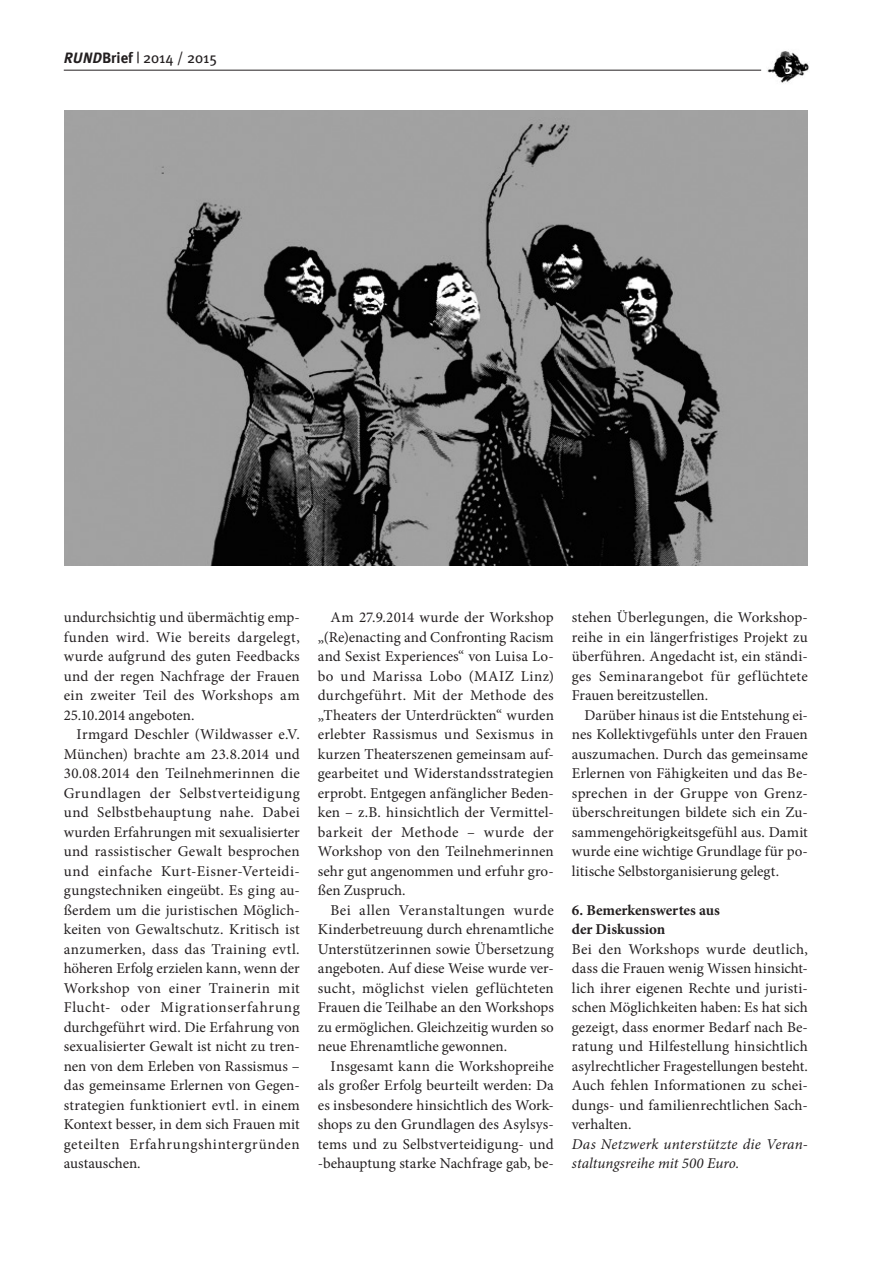
<style>
.page{position:relative;width:893px;height:1263px;background:#fff}
.page>*{position:absolute;margin:0;border:0;box-sizing:border-box;transform-origin:0 0}
.t1{font:700 16.5px "Meta";color:#fff}
.t2{font:15px/19.5px "Minion Pro";letter-spacing:.005em;color:#231f20;text-align:justify}
.t3{font:italic 15px/19.5px "Minion Pro";letter-spacing:.01em;color:#231f20}
.t4{font:700 15px/19.5px "Minion Pro";letter-spacing:-.005em;color:#231f20}
.t5{font:15px "Meta Plus";color:#231f20}
.s1{font-family:"Meta Plus Bold Caps";font-style:italic}
.s2{font-weight:700}
</style>
<div class="page">
<img style="left:767px;top:51px;width:42px;height:32px">
<hr style="left:64px;top:70px;width:697px;height:1px;background:#231f20">
<img style="left:64px;top:111px;width:743px;height:455px">
<p class="t5" style="left:64px;top:49px;width:155px"><span class="s1">RUND</span><span class="s2">Brief</span> | 2014 / 2015</p>
<p class="t1" style="left:784px;top:56px;width:10px">5</p>
<p class="t2" style="left:64px;top:608px;width:238px">undurchsichtig und übermächtig emp&shy;funden wird. Wie bereits dargelegt, wurde aufgrund des guten Feedbacks und der regen Nachfrage der Frauen ein zweiter Teil des Workshops am 25.10.2014 angeboten.</p>
<p class="t2" style="left:64px;top:725px;width:238px;text-indent:13px">Irmgard Deschler (Wildwasser e.V.<br>München) brachte am 23.8.2014 und 30.08.2014 den Teilnehmerinnen die Grundlagen der Selbstverteidigung und Selbstbehauptung nahe. Dabei wurden Erfahrungen mit sexualisierter und rassistischer Gewalt besprochen und einfache Kurt-Eisner-Verteidi&shy;gungstechniken eingeübt. Es ging au&shy;ßerdem um die juristischen Möglich&shy;keiten von Gewaltschutz. Kritisch ist anzumerken, dass das Training evtl. höheren Erfolg erzielen kann, wenn der Workshop von einer Trainerin mit Flucht- oder Migrationserfahrung durchgeführt wird. Die Erfahrung von sexualisierter Gewalt ist nicht zu tren&shy;nen von dem Erleben von Rassismus – das gemeinsame Erlernen von Gegen&shy;strategien funktioniert evtl. in einem Kontext besser, in dem sich Frauen mit geteilten Erfahrungshintergründen austauschen.</p>
<p class="t2" style="left:318px;top:608px;width:238px;text-indent:13px">Am 27.9.2014 wurde der Workshop „(Re)enacting and Confronting Racism and Sexist Experiences“ von Luisa Lo&shy;bo und Marissa Lobo (MAIZ Linz) durchgeführt. Mit der Methode des „Theaters der Unterdrückten“ wurden erlebter Rassismus und Sexismus in kurzen Theaterszenen gemeinsam auf&shy;gearbeitet und Widerstandsstrategien erprobt. Entgegen anfänglicher Beden&shy;ken – z.B. hinsichtlich der Vermittel&shy;barkeit der Methode – wurde der Workshop von den Teilnehmerinnen sehr gut angenommen und erfuhr gro&shy;ßen Zuspruch.</p>
<p class="t2" style="left:318px;top:900px;width:238px;text-indent:13px">Bei allen Veranstaltungen wurde Kinderbetreuung durch ehrenamtliche Unterstützerinnen sowie Übersetzung angeboten. Auf diese Weise wurde ver&shy;sucht, möglichst vielen geflüchteten Frauen die Teilhabe an den Workshops zu ermöglichen. Gleichzeitig wurden so neue Ehrenamtliche gewonnen.</p>
<p class="t2" style="left:318px;top:1056px;width:238px;text-indent:13px">Insgesamt kann die Workshopreihe als großer Erfolg beurteilt werden: Da es insbesondere hinsichtlich des Work&shy;shops zu den Grundlagen des Asylsys&shy;tems und zu Selbstverteidigung- und -behauptung starke Nachfrage gab, be-</p>
<p class="t2" style="left:572px;top:608px;width:238px">stehen Überlegungen, die Workshop&shy;reihe in ein längerfristiges Projekt zu überführen. Angedacht ist, ein ständi&shy;ges Seminarangebot für geflüchtete Frauen bereitzustellen.</p>
<p class="t2" style="left:572px;top:705px;width:238px;text-indent:13px">Darüber hinaus ist die Entstehung ei&shy;nes Kollektivgefühls unter den Frauen auszumachen. Durch das gemeinsame Erlernen von Fähigkeiten und das Be&shy;sprechen in der Gruppe von Grenz&shy;überschreitungen bildete sich ein Zu&shy;sammengehörigkeitsgefühl aus. Damit wurde eine wichtige Grundlage für po&shy;litische Selbstorganisierung gelegt.</p>
<p class="t4" style="left:572px;top:900px;width:150px">6. Bemerkenswertes aus der Diskussion</p>
<p class="t2" style="left:572px;top:939px;width:238px">Bei den Workshops wurde deutlich, dass die Frauen wenig Wissen hinsicht&shy;lich ihrer eigenen Rechte und juristi&shy;schen Möglichkeiten haben: Es hat sich gezeigt, dass enormer Bedarf nach Be&shy;ratung und Hilfestellung hinsichtlich asylrechtlicher Fragestellungen besteht.<br>Auch fehlen Informationen zu schei&shy;dungs- und familienrechtlichen Sach&shy;verhalten.</p>
<p class="t3" style="left:572px;top:1134px;width:238px">Das Netzwerk unterstützte die Veran&shy;staltungsreihe mit 500 Euro.</p>
</div>
